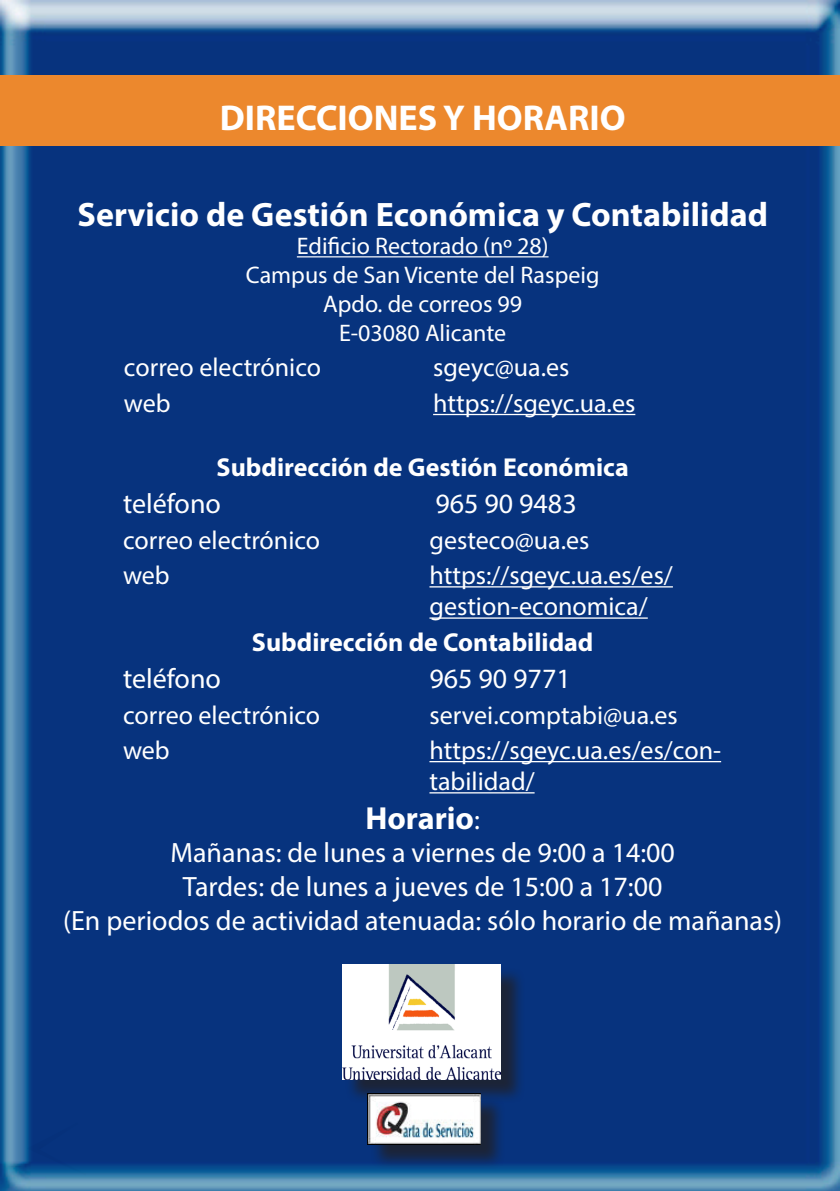
<style>
.page{position:relative;width:840px;height:1191px;background:#fff}
.page>*{position:absolute;margin:0;border:0;box-sizing:border-box;transform-origin:0 0}
.Nombre_de_la_empresa{font:700 36px "Myriad Pro";color:#fff}
.Nombre_de_la_empresa-2{font:700 34px "Myriad Pro";color:#fff}
.Nombre_de_la_empresa-3{font:700 32px "Myriad Pro";color:#fff}
.Nombre_de_la_empresa-4{font:28px "Myriad Pro";color:#fff}
.t1{font:26px/31.2px "Myriad Pro";color:#fff}
.t2{font:700 26px "Myriad Pro";color:#fff}
.t3{font:26px "Myriad Pro";color:#fffffc}
.Nombre_de_la_empresa-5{font:24px "Myriad Pro";color:#fff}
.s1{font-weight:400;font-size:28px}
</style>
<div class="page">
<img style="left:0;top:0;width:839px;height:1191px">
<div style="left:0;top:75px;width:839px;height:71px;background:#ec882d"></div>
<div style="left:345px;top:967px;width:180px;height:137px;background:#231f20;opacity:.75"></div>
<img style="left:342px;top:964px;width:158px;height:115px">
<div style="left:370px;top:1096px;width:135px;height:73px;background:#231f20;opacity:.75"></div>
<img style="left:367px;top:1093px;width:113px;height:51px">
<hr style="left:297px;top:256px;width:251px;height:1px;background:#fff">
<hr style="left:433px;top:414px;width:202px;height:1px;background:#fff">
<hr style="left:429px;top:586px;width:243px;height:1px;background:#fff">
<hr style="left:429px;top:617px;width:218px;height:2px;background:#fff">
<hr style="left:429px;top:761px;width:291px;height:1px;background:#fff">
<hr style="left:429px;top:792px;width:105px;height:1px;background:#fff">
<p class="Nombre_de_la_empresa" style="left:220px;top:94px;width:407px">DIRECCIONES Y HORARIO</p>
<p class="Nombre_de_la_empresa-2" style="left:77px;top:192px;width:691px">Servicio de Gestión Económica y Contabilidad</p>
<p class="Nombre_de_la_empresa-5" style="left:297px;top:232px;width:253px">Edificio Rectorado (nº 28)</p>
<p class="Nombre_de_la_empresa-5" style="left:246px;top:260px;width:355px">Campus de San Vicente del Raspeig</p>
<p class="Nombre_de_la_empresa-5" style="left:323px;top:289px;width:200px">Apdo. de correos 99</p>
<p class="Nombre_de_la_empresa-5" style="left:339px;top:318px;width:169px">E-03080 Alicante</p>
<p class="t1" style="left:124px;top:352px;width:198px">correo electrónico</p>
<p class="t1" style="left:433px;top:352px;width:138px">sgeyc@ua.es</p>
<p class="t1" style="left:124px;top:387px;width:48px">web</p>
<p class="t1" style="left:433px;top:387px;width:204px">https://sgeyc.ua.es</p>
<p class="t2" style="left:216px;top:450px;width:413px">Subdirección de Gestión Económica</p>
<p class="Nombre_de_la_empresa-4" style="left:123px;top:486px;width:99px">teléfono</p>
<p class="Nombre_de_la_empresa-4" style="left:435px;top:486px;width:143px">965 90 9483</p>
<p class="t1" style="left:123px;top:524px;width:198px">correo electrónico</p>
<p class="t1" style="left:429px;top:524px;width:161px">gesteco@ua.es</p>
<p class="t1" style="left:123px;top:559px;width:48px">web</p>
<p class="t1" style="left:429px;top:559px;width:245px">https://sgeyc.ua.es/es/ gestion-economica/</p>
<p class="t2" style="left:252px;top:625px;width:343px">Subdirección de Contabilidad</p>
<p class="Nombre_de_la_empresa-4" style="left:123px;top:661px;width:99px">teléfono</p>
<p class="Nombre_de_la_empresa-4" style="left:429px;top:661px;width:143px">965 90 9771</p>
<p class="t1" style="left:123px;top:699px;width:198px">correo electrónico</p>
<p class="t3" style="left:429px;top:699px;width:250px">servei.comptabi@ua.es</p>
<p class="t1" style="left:123px;top:734px;width:48px">web</p>
<p class="t1" style="left:429px;top:734px;width:293px">https://sgeyc.ua.es/es/con&shy;tabilidad/</p>
<p class="Nombre_de_la_empresa-3" style="left:365px;top:797px;width:116px">Horario<span class="s1">:</span></p>
<p class="Nombre_de_la_empresa-4" style="left:170px;top:835px;width:506px">Mañanas: de lunes a viernes de 9:00 a 14:00</p>
<p class="Nombre_de_la_empresa-4" style="left:183px;top:869px;width:481px">Tardes: de lunes a jueves de 15:00 a 17:00</p>
<p class="Nombre_de_la_empresa-4" style="left:63px;top:903px;width:720px">(En periodos de actividad atenuada: sólo horario de mañanas)</p>
</div>
